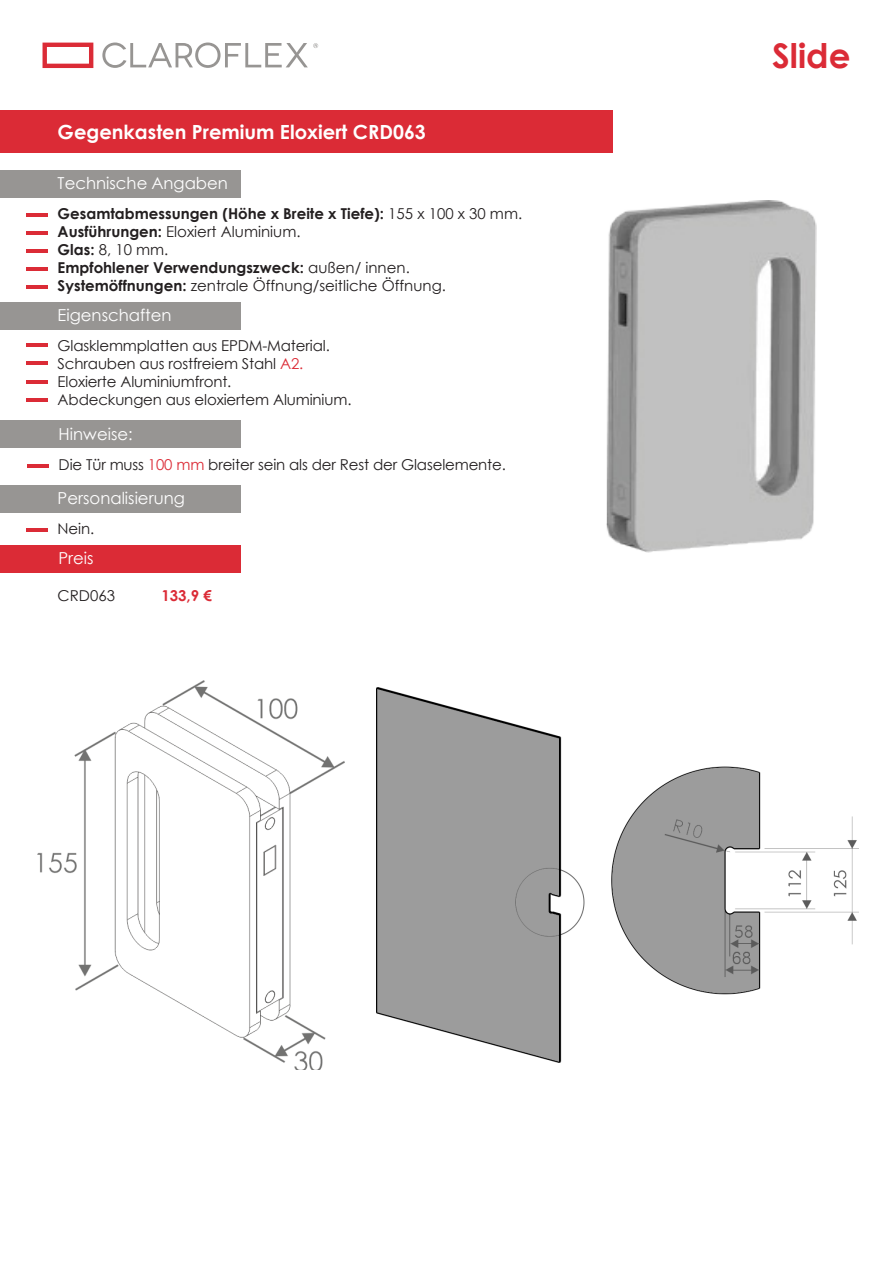
<style>
.page{position:relative;width:893px;height:1263px;background:#fff}
.page>*{position:absolute;margin:0;border:0;box-sizing:border-box;transform-origin:0 0}
.t1{font:700 34.05px "Century Gothic";color:#db2b36}
.t2{font:700 19.5px "Century Gothic";color:#fff}
.t3{font:16.5px "Century Gothic";color:#fff}
.t4{font:15px "Century Gothic";letter-spacing:-.01em;color:#231f20}
.t5{font:700 15px "Century Gothic";color:#231f20}
.t6{font:700 15px "Century Gothic";color:#db2b36}
.s1{font-weight:400}
.s2{font-weight:700}
.s3{color:#db2b36}
</style>
<div class="page">
<img style="left:606px;top:201px;width:210px;height:351px">
<div style="left:0;top:111px;width:612px;height:42px;background:#db2b36"></div>
<div style="left:0;top:545px;width:240px;height:27px;background:#db2b36"></div>
<hr style="left:27px;top:213px;width:21px;height:3px;background:#db2b36">
<hr style="left:27px;top:344px;width:21px;height:3px;background:#db2b36">
<hr style="left:27px;top:381px;width:21px;height:3px;background:#db2b36">
<hr style="left:27px;top:231px;width:21px;height:3px;background:#db2b36">
<hr style="left:27px;top:249px;width:21px;height:3px;background:#db2b36">
<hr style="left:27px;top:267px;width:21px;height:3px;background:#db2b36">
<hr style="left:27px;top:285px;width:21px;height:3px;background:#db2b36">
<hr style="left:27px;top:361px;width:21px;height:4px;background:#db2b36">
<hr style="left:27px;top:398px;width:21px;height:4px;background:#db2b36">
<div style="left:0;top:170px;width:240px;height:28px;background:#979593"></div>
<div style="left:0;top:302px;width:240px;height:27px;background:#979593"></div>
<hr style="left:27px;top:528px;width:21px;height:3px;background:#db2b36">
<div style="left:0;top:485px;width:240px;height:28px;background:#979593"></div>
<img style="left:37px;top:680px;width:307px;height:390px">
<img style="left:377px;top:688px;width:208px;height:374px">
<img style="left:611px;top:766px;width:248px;height:229px">
<svg style="left:43px;top:43px;width:50px;height:25px"></svg>
<svg style="left:102px;top:43px;width:216px;height:25px"></svg>
<hr style="left:27px;top:464px;width:21px;height:3px;background:#db2b36">
<div style="left:0;top:420px;width:240px;height:28px;background:#979593"></div>
<p class="t2" style="left:58px;top:117px;width:370px">Gegenkasten Premium Eloxiert CRD063</p>
<p class="t3" style="left:58px;top:172px;width:172px">Technische Angaben</p>
<p class="t5" style="left:58px;top:202px;width:466px">Gesamtabmessungen (Höhe x Breite x Tiefe): <span class="s1">155 x 100 x 30 mm.</span></p>
<p class="t4" style="left:58px;top:221px;width:244px"><span class="s2">Ausführungen:</span> Eloxiert Aluminium.</p>
<p class="t4" style="left:58px;top:239px;width:112px"><span class="s2">Glas:</span> 8, 10 mm.</p>
<p class="t5" style="left:58px;top:256px;width:354px">Empfohlener Verwendungszweck: <span class="s1">außen/ innen.</span></p>
<p class="t4" style="left:58px;top:275px;width:390px"><span class="s2">Systemöffnungen:</span> zentrale Öffnung/seitliche Öffnung.</p>
<p class="t3" style="left:58px;top:304px;width:116px">Eigenschaften</p>
<p class="t4" style="left:58px;top:335px;width:274px">Glasklemmplatten aus EPDM-Material.</p>
<p class="t4" style="left:58px;top:353px;width:247px">Schrauben aus rostfreiem Stahl <span class="s3">A2.</span></p>
<p class="t4" style="left:58px;top:371px;width:175px">Eloxierte Aluminiumfront.</p>
<p class="t4" style="left:58px;top:389px;width:295px">Abdeckungen aus eloxiertem Aluminium.</p>
<p class="t3" style="left:59px;top:422px;width:76px">Hinweise:</p>
<p class="t4" style="left:59px;top:454px;width:449px">Die Tür muss <span class="s3">100 mm</span> breiter sein als der Rest der Glaselemente.</p>
<p class="t3" style="left:58px;top:487px;width:129px">Personalisierung</p>
<p class="t4" style="left:58px;top:518px;width:38px">Nein.</p>
<p class="t3" style="left:58px;top:547px;width:37px">Preis</p>
<p class="t4" style="left:58px;top:585px;width:59px">CRD063</p>
<p class="t6" style="left:161px;top:584px;width:52px">133,9 €</p>
<p class="t1" style="left:772px;top:30px;width:80px">Slide</p>
</div>
